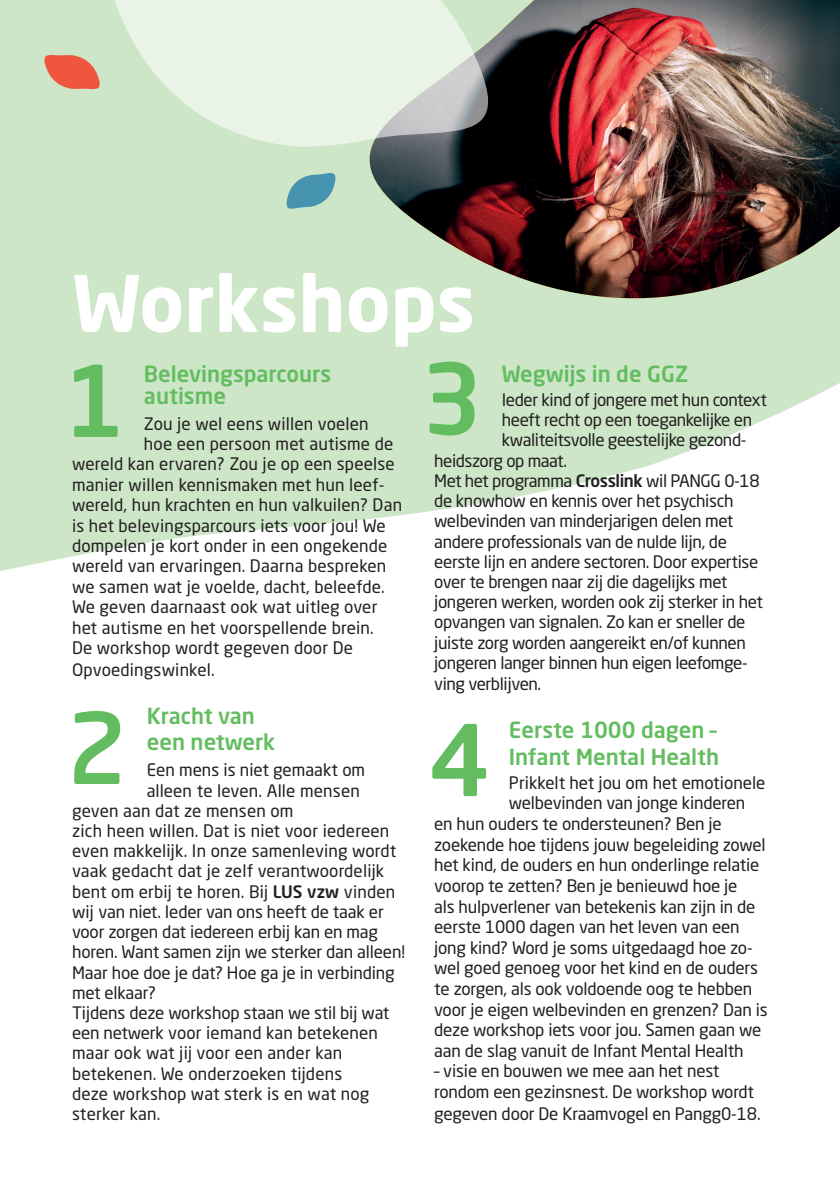
<style>
.page{position:relative;width:840px;height:1191px;background:#fff}
.page>*{position:absolute;margin:0;border:0;box-sizing:border-box;transform-origin:0 0}
.t1{font:500 97.2px "Neo Sans W1 G";color:#63bd60}
.t2{font:700 76.6px "Neo Sans W1 G";color:#fff}
.t3{font:500 22px/26.4px "Neo Sans W1 G";color:#63bd60}
.t4{font:17px/21.2px "Neo Sans W1 G";letter-spacing:-.01em;color:#231f20}
.t5{font:17px "Neo Sans W1 G";letter-spacing:.01em;color:#231f20}
.s1{font-weight:500}
</style>
<div class="page">
<svg style="left:0;top:0;width:839px;height:571px;fill:#cce6c7"></svg>
<div style="left:310px;top:147px;width:26px;height:172px;background:#cce6c7"></div>
<img style="left:336px;top:0;width:503px;height:319px">
<svg style="left:42px;top:52px;width:60px;height:40px;background:#e18e74"></svg>
<svg style="left:285px;top:170px;width:51px;height:42px;background:#7eb5b9"></svg>
<svg style="left:106px;top:0;width:384px;height:147px;background:#d9e6d6"></svg>
<h2 class="t2" style="left:72px;top:254px;width:404px">Workshops</h2>
<h1 class="t1" style="left:63px;top:340px;width:63px">1</h1>
<h1 class="t1" style="left:421px;top:337px;width:63px">3</h1>
<p class="t3" style="left:144px;top:362px;width:189px;line-height:22px">Belevingsparcours autisme</p>
<p class="t5" style="left:144px;top:413px;width:226px">Zou je wel eens willen voelen</p>
<p class="t5" style="left:144px;top:433px;width:251px">hoe een persoon met autisme de</p>
<p class="t5" style="left:72px;top:454px;width:324px">wereld kan ervaren? Zou je op een speelse</p>
<p class="t5" style="left:72px;top:474px;width:313px">manier willen kennismaken met hun leef-</p>
<p class="t5" style="left:72px;top:494px;width:331px">wereld, hun krachten en hun valkuilen? Dan</p>
<p class="t5" style="left:72px;top:515px;width:315px">is het belevingsparcours iets voor jou! We</p>
<p class="t5" style="left:72px;top:535px;width:317px">dompelen je kort onder in een ongekende</p>
<p class="t5" style="left:72px;top:556px;width:315px">wereld van ervaringen. Daarna bespreken</p>
<p class="t5" style="left:72px;top:576px;width:314px">we samen wat je voelde, dacht, beleefde.</p>
<p class="t5" style="left:72px;top:596px;width:307px">We geven daarnaast ook wat uitleg over</p>
<p class="t5" style="left:72px;top:617px;width:303px">het autisme en het voorspellende brein.</p>
<p class="t5" style="left:72px;top:637px;width:282px">De workshop wordt gegeven door De</p>
<p class="t5" style="left:72px;top:659px;width:144px">Opvoedingswinkel.</p>
<p class="t3" style="left:147px;top:702px;width:130px">Kracht van een netwerk</p>
<p class="t4" style="left:147px;top:759px;width:220px">Een mens is niet gemaakt om</p>
<p class="t5" style="left:147px;top:780px;width:214px">alleen te leven. Alle mensen</p>
<p class="t5" style="left:72px;top:800px;width:223px">geven aan dat ze mensen om</p>
<p class="t5" style="left:72px;top:820px;width:318px">zich heen willen. Dat is niet voor iedereen</p>
<p class="t5" style="left:72px;top:840px;width:325px">even makkelijk. In onze samenleving wordt</p>
<p class="t5" style="left:72px;top:861px;width:313px">vaak gedacht dat je zelf verantwoordelijk</p>
<p class="t5" style="left:72px;top:881px;width:324px">bent om erbij te horen. Bij <span class="s1">LUS vzw</span> vinden</p>
<p class="t4" style="left:72px;top:900px;width:313px">wij van niet. Ieder van ons heeft de taak er</p>
<p class="t4" style="left:72px;top:921px;width:307px">voor zorgen dat iedereen erbij kan en mag</p>
<p class="t4" style="left:72px;top:941px;width:334px">horen. Want samen zijn we sterker dan alleen!</p>
<p class="t4" style="left:72px;top:961px;width:324px">Maar hoe doe je dat? Hoe ga je in verbinding</p>
<p class="t4" style="left:72px;top:981px;width:85px">met elkaar?</p>
<p class="t4" style="left:72px;top:1001px;width:319px">Tijdens deze workshop staan we stil bij wat</p>
<p class="t5" style="left:72px;top:1022px;width:307px">een netwerk voor iemand kan betekenen</p>
<p class="t5" style="left:72px;top:1042px;width:271px">maar ook wat jij voor een ander kan</p>
<p class="t5" style="left:72px;top:1062px;width:271px">betekenen. We onderzoeken tijdens</p>
<p class="t5" style="left:72px;top:1083px;width:298px">deze workshop wat sterk is en wat nog</p>
<p class="t5" style="left:72px;top:1103px;width:90px">sterker kan.</p>
<p class="t3" style="left:501px;top:360px;width:188px">Wegwijs in de GGZ</p>
<p class="t4" style="left:501px;top:388px;width:266px">Ieder kind of jongere met hun context</p>
<p class="t4" style="left:501px;top:409px;width:252px">heeft recht op een toegankelijke en</p>
<p class="t4" style="left:501px;top:429px;width:246px">kwaliteitsvolle geestelijke gezond-</p>
<p class="t4" style="left:434px;top:449px;width:134px">heidszorg op maat.</p>
<p class="t4" style="left:434px;top:470px;width:327px">Met het programma <span class="s1">Crosslink</span> wil PANGG 0-18</p>
<p class="t4" style="left:434px;top:490px;width:301px">de knowhow en kennis over het psychisch</p>
<p class="t4" style="left:434px;top:510px;width:300px">welbevinden van minderjarigen delen met</p>
<p class="t4" style="left:434px;top:530px;width:294px">andere professionals van de nulde lijn, de</p>
<p class="t4" style="left:434px;top:550px;width:325px">eerste lijn en andere sectoren. Door expertise</p>
<p class="t4" style="left:434px;top:571px;width:294px">over te brengen naar zij die dagelijks met</p>
<p class="t4" style="left:434px;top:591px;width:330px">jongeren werken, worden ook zij sterker in het</p>
<p class="t4" style="left:434px;top:611px;width:312px">opvangen van signalen. Zo kan er sneller de</p>
<p class="t4" style="left:434px;top:631px;width:313px">juiste zorg worden aangereikt en/of kunnen</p>
<p class="t4" style="left:434px;top:651px;width:315px">jongeren langer binnen hun eigen leefomge-</p>
<p class="t4" style="left:434px;top:673px;width:108px">ving verblijven.</p>
<p class="t3" style="left:508px;top:716px;width:212px">Eerste 1000 dagen –<br>Infant Mental Health</p>
<p class="t4" style="left:508px;top:771px;width:258px">Prikkelt het jou om het emotionele</p>
<p class="t4" style="left:508px;top:792px;width:238px">welbevinden van jonge kinderen</p>
<p class="t4" style="left:434px;top:813px;width:289px">en hun ouders te ondersteunen? Ben je</p>
<p class="t4" style="left:434px;top:833px;width:333px">zoekende hoe tijdens jouw begeleiding zowel</p>
<p class="t4" style="left:434px;top:854px;width:326px">het kind, de ouders en hun onderlinge relatie</p>
<p class="t4" style="left:434px;top:875px;width:305px">voorop te zetten? Ben je benieuwd hoe je</p>
<p class="t4" style="left:434px;top:895px;width:322px">als hulpverlener van betekenis kan zijn in de</p>
<p class="t4" style="left:434px;top:916px;width:307px">eerste 1000 dagen van het leven van een</p>
<p class="t4" style="left:434px;top:936px;width:320px">jong kind? Word je soms uitgedaagd hoe zo-</p>
<p class="t4" style="left:434px;top:957px;width:325px">wel goed genoeg voor het kind en de ouders</p>
<p class="t4" style="left:434px;top:978px;width:319px">te zorgen, als ook voldoende oog te hebben</p>
<p class="t4" style="left:434px;top:998px;width:335px">voor je eigen welbevinden en grenzen? Dan is</p>
<p class="t4" style="left:434px;top:1019px;width:328px">deze workshop iets voor jou. Samen gaan we</p>
<p class="t4" style="left:434px;top:1039px;width:311px">aan de slag vanuit de Infant Mental Health</p>
<p class="t4" style="left:434px;top:1060px;width:328px">– visie en bouwen we mee aan het nest rondom een gezinsnest. De workshop wordt gegeven door De Kraamvogel en Pangg0-18.</p>
<h1 class="t1" style="left:66px;top:687px;width:63px">2</h1>
<h1 class="t1" style="left:428px;top:699px;width:63px">4</h1>
</div>
